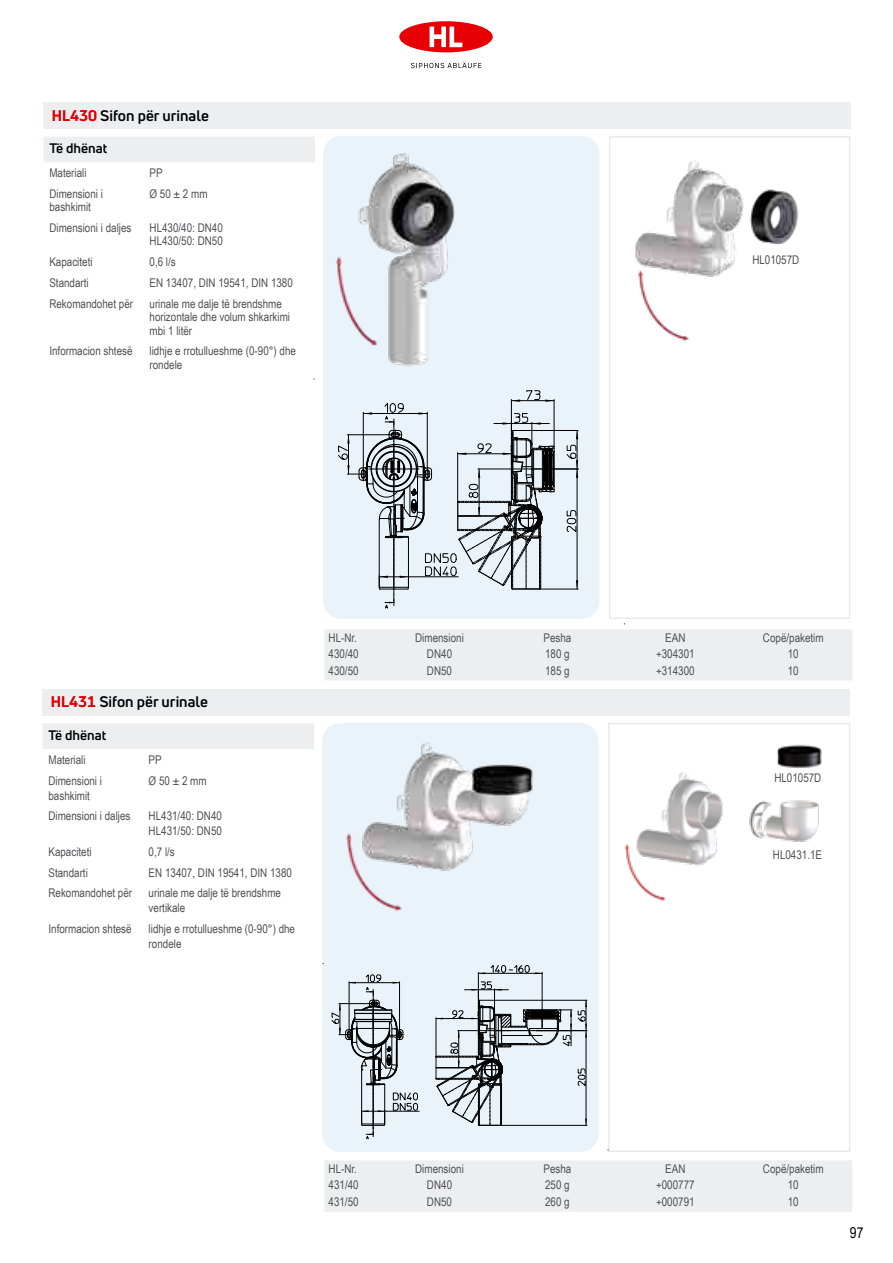
<style>
.page{position:relative;width:893px;height:1263px;background:#fff}
.page>*{position:absolute;margin:0;border:0;box-sizing:border-box;transform-origin:0 0}
.t1{font:700 15px "Uni Neue";color:#000}
.t2{font:15px "Arial Narrow";color:#000}
.t3{font:700 13.5px "Uni Neue";color:#000}
.t4{font:12px/13.5px "Arial Narrow";color:#504f53}
.s1{color:#e60005}
</style>
<div class="page">
<svg style="left:411px;top:62px;width:70px;height:6px"></svg>
<div style="left:399px;top:21px;width:94px;height:31px;background:#e60005;border-radius:50%"></div>
<svg style="left:430px;top:26px;width:33px;height:21px"></svg>
<div style="left:609px;top:136px;width:241px;height:483px;border:2px solid #e9eaeb"></div>
<div style="left:323px;top:136px;width:277px;height:483px;background:#eaf3fa;border-radius:18px"></div>
<img style="left:336px;top:153px;width:119px;height:213px">
<img style="left:635px;top:160px;width:164px;height:182px">
<div style="left:608px;top:723px;width:242px;height:429px;border:2px solid #e9eaeb"></div>
<div style="left:322px;top:723px;width:277px;height:429px;background:#eaf3fa;border-radius:18px"></div>
<img style="left:624px;top:744px;width:198px;height:157px">
<img style="left:346px;top:742px;width:187px;height:169px">
<svg style="left:338px;top:390px;width:240px;height:218px"></svg>
<hr style="left:480px;top:1000px;width:107px;height:1px;background:#000">
<hr style="left:586px;top:1031px;width:1px;height:94px;background:#000">
<hr style="left:536px;top:1030px;width:51px;height:1px;background:#000">
<hr style="left:501px;top:1125px;width:86px;height:1px;background:#000">
<svg style="left:578px;top:1000px;width:9px;height:37px"></svg>
<svg style="left:585px;top:1118px;width:2px;height:7px"></svg>
<svg style="left:578px;top:1069px;width:7px;height:17px"></svg>
<svg style="left:436px;top:965px;width:136px;height:161px"></svg>
<hr style="left:385px;top:1111px;width:34px;height:1px;background:#000">
<svg style="left:332px;top:974px;width:86px;height:165px"></svg>
<div style="left:43px;top:102px;width:808px;height:26px;background:#edeeef"></div>
<div style="left:43px;top:137px;width:272px;height:25px;background:#edeeef"></div>
<svg style="left:324px;top:624px;width:528px;height:56px;background:#eeeff0"></svg>
<div style="left:42px;top:689px;width:808px;height:26px;background:#edeeef"></div>
<div style="left:43px;top:723px;width:271px;height:26px;background:#edeeef"></div>
<div style="left:324px;top:1161px;width:528px;height:51px;background:#edeeef"></div>
<p class="t1" style="left:52px;top:106px;width:158px"><span class="s1">HL430</span> Sifon për urinale</p>
<p class="t3" style="left:49px;top:139px;width:59px">Të dhënat</p>
<p class="t4" style="left:49px;top:166px;width:39px">Materiali</p>
<p class="t4" style="left:150px;top:166px;width:15px">PP</p>
<p class="t4" style="left:49px;top:186px;width:55px">Dimensioni i bashkimit</p>
<p class="t4" style="left:150px;top:186px;width:59px">Ø 50 ± 2 mm</p>
<p class="t4" style="left:49px;top:220px;width:84px">Dimensioni i daljes</p>
<p class="t4" style="left:150px;top:220px;width:75px">HL430/40: DN40<br>HL430/50: DN50</p>
<p class="t4" style="left:49px;top:255px;width:45px">Kapaciteti</p>
<p class="t4" style="left:150px;top:255px;width:28px">0,6 l/s</p>
<p class="t4" style="left:49px;top:275px;width:41px">Standarti</p>
<p class="t4" style="left:150px;top:275px;width:145px">EN 13407, DIN 19541, DIN 1380</p>
<p class="t4" style="left:49px;top:296px;width:85px">Rekomandohet për</p>
<p class="t4" style="left:150px;top:296px;width:142px">urinale me dalje të brendshme horizontale dhe volum shkarkimi mbi 1 litër</p>
<p class="t4" style="left:49px;top:344px;width:85px">Informacion shtesë</p>
<p class="t4" style="left:150px;top:344px;width:148px">lidhje e rrotullueshme (0-90°) dhe rondele</p>
<p class="t4" style="left:752px;top:253px;width:49px">HL01057D</p>
<p class="t1" style="left:51px;top:693px;width:158px"><span class="s1">HL431</span> Sifon për urinale</p>
<p class="t3" style="left:48px;top:726px;width:59px">Të dhënat</p>
<p class="t4" style="left:48px;top:752px;width:39px">Materiali</p>
<p class="t4" style="left:149px;top:752px;width:15px">PP</p>
<p class="t4" style="left:48px;top:772px;width:55px;line-height:15px">Dimensioni i bashkimit</p>
<p class="t4" style="left:149px;top:773px;width:59px">Ø 50 ± 2 mm</p>
<p class="t4" style="left:48px;top:809px;width:84px">Dimensioni i daljes</p>
<p class="t4" style="left:149px;top:808px;width:75px;line-height:15px">HL431/40: DN40<br>HL431/50: DN50</p>
<p class="t4" style="left:48px;top:844px;width:45px">Kapaciteti</p>
<p class="t4" style="left:149px;top:844px;width:28px">0,7 l/s</p>
<p class="t4" style="left:48px;top:865px;width:41px">Standarti</p>
<p class="t4" style="left:149px;top:865px;width:145px">EN 13407, DIN 19541, DIN 1380</p>
<p class="t4" style="left:48px;top:886px;width:85px">Rekomandohet për</p>
<p class="t4" style="left:149px;top:885px;width:134px;line-height:15px">urinale me dalje të brendshme vertikale</p>
<p class="t4" style="left:48px;top:922px;width:85px">Informacion shtesë</p>
<p class="t4" style="left:149px;top:921px;width:148px;line-height:15px">lidhje e rrotullueshme (0-90°) dhe rondele</p>
<p class="t4" style="left:329px;top:631px;width:30px">HL-Nr.</p>
<p class="t4" style="left:415px;top:631px;width:50px">Dimensioni</p>
<p class="t4" style="left:543px;top:631px;width:29px">Pesha</p>
<p class="t4" style="left:665px;top:631px;width:22px">EAN</p>
<p class="t4" style="left:763px;top:631px;width:62px">Copë/paketim</p>
<p class="t4" style="left:329px;top:647px;width:32px">430/40</p>
<p class="t4" style="left:427px;top:647px;width:27px">DN40</p>
<p class="t4" style="left:545px;top:647px;width:26px">180 g</p>
<p class="t4" style="left:656px;top:647px;width:40px">+304301</p>
<p class="t4" style="left:788px;top:647px;width:12px">10</p>
<p class="t4" style="left:329px;top:664px;width:32px">430/50</p>
<p class="t4" style="left:427px;top:664px;width:27px">DN50</p>
<p class="t4" style="left:545px;top:664px;width:26px">185 g</p>
<p class="t4" style="left:656px;top:664px;width:40px">+314300</p>
<p class="t4" style="left:788px;top:664px;width:12px">10</p>
<p class="t4" style="left:774px;top:771px;width:49px">HL01057D</p>
<p class="t4" style="left:773px;top:848px;width:51px">HL0431.1E</p>
<p class="t4" style="left:329px;top:1162px;width:30px">HL-Nr.</p>
<p class="t4" style="left:415px;top:1162px;width:50px">Dimensioni</p>
<p class="t4" style="left:543px;top:1162px;width:29px">Pesha</p>
<p class="t4" style="left:665px;top:1162px;width:22px">EAN</p>
<p class="t4" style="left:763px;top:1162px;width:62px">Copë/paketim</p>
<p class="t4" style="left:329px;top:1178px;width:32px">431/40</p>
<p class="t4" style="left:427px;top:1178px;width:27px">DN40</p>
<p class="t4" style="left:545px;top:1178px;width:26px">250 g</p>
<p class="t4" style="left:656px;top:1178px;width:40px">+000777</p>
<p class="t4" style="left:788px;top:1178px;width:12px">10</p>
<p class="t4" style="left:329px;top:1195px;width:32px">431/50</p>
<p class="t4" style="left:427px;top:1195px;width:27px">DN50</p>
<p class="t4" style="left:545px;top:1195px;width:26px">260 g</p>
<p class="t4" style="left:656px;top:1195px;width:40px">+000791</p>
<p class="t4" style="left:788px;top:1195px;width:12px">10</p>
<p class="t2" style="left:850px;top:1222px;width:15px">97</p>
</div>
